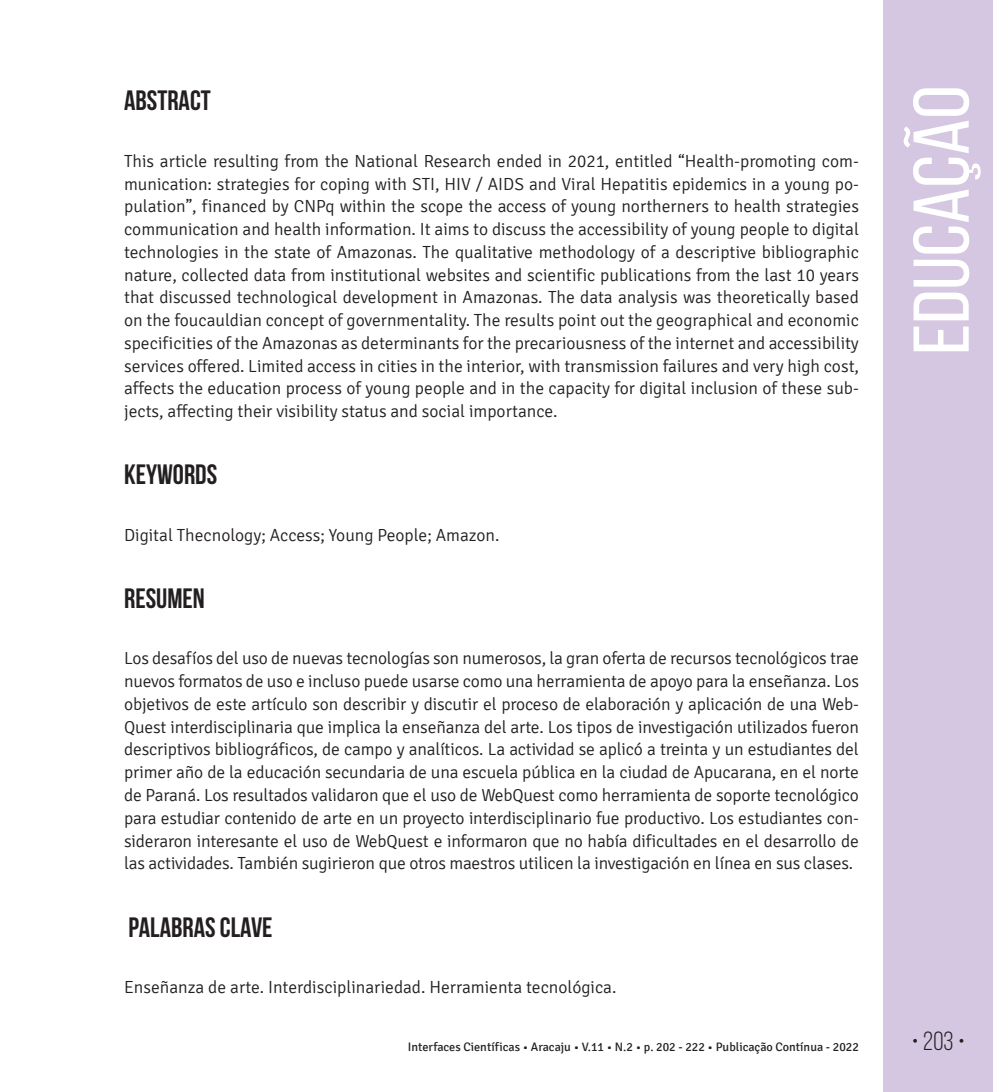
<style>
.page{position:relative;width:993px;height:1092px;background:#fff}
.page>*{position:absolute;margin:0;border:0;box-sizing:border-box;transform-origin:0 0}
.t1{font:78.75px "Bebas Neue";color:#fff;scale:1.09 1}
.t2{font:700 28px "Bebas Neue";color:#231f20}
.t3{font:26.25px "Bebas Neue";color:#231f20}
.t4{font:300 17.5px/22.8px "Signika";color:#231f20;text-align:justify}
.t5{font:12.25px "Signika";color:#231f20}
</style>
<div class="page">
<div style="left:883px;top:0;width:109px;height:1091px;background:#d5c6e1"></div>
<h2 class="t2" style="left:124px;top:85px;width:88px">ABSTRACT</h2>
<p class="t4" style="left:124px;top:150px;width:736px">This article resulting from the National Research ended in 2021, entitled “Health-promoting com&shy;munication: strategies for coping with STI, HIV / AIDS and Viral Hepatitis epidemics in a young po&shy;pulation”, financed by CNPq within the scope the access of young northerners to health strategies communication and health information. It aims to discuss the accessibility of young people to digital technologies in the state of Amazonas. The qualitative methodology of a descriptive bibliographic nature, collected data from institutional websites and scientific publications from the last 10 years that discussed technological development in Amazonas. The data analysis was theoretically based on the foucauldian concept of governmentality. The results point out the geographical and economic specificities of the Amazonas as determinants for the precariousness of the internet and accessibility services offered. Limited access in cities in the interior, with transmission failures and very high cost, affects the education process of young people and in the capacity for digital inclusion of these sub&shy;jects, affecting their visibility status and social importance.</p>
<h2 class="t2" style="left:124px;top:459px;width:94px">KEYWORDS</h2>
<p class="t4" style="left:124px;top:524px;width:376px">Digital Thecnology; Access; Young People; Amazon.</p>
<h2 class="t2" style="left:124px;top:583px;width:82px">RESUMEN</h2>
<p class="t4" style="left:124px;top:647px;width:736px">Los desafíos del uso de nuevas tecnologías son numerosos, la gran oferta de recursos tecnológicos trae nuevos formatos de uso e incluso puede usarse como una herramienta de apoyo para la enseñanza. Los objetivos de este artículo son describir y discutir el proceso de elaboración y aplicación de una Web-Quest interdisciplinaria que implica la enseñanza del arte. Los tipos de investigación utilizados fueron descriptivos bibliográficos, de campo y analíticos. La actividad se aplicó a treinta y un estudiantes del primer año de la educación secundaria de una escuela pública en la ciudad de Apucarana, en el norte de Paraná. Los resultados validaron que el uso de WebQuest como herramienta de soporte tecnológico para estudiar contenido de arte en un proyecto interdisciplinario fue productivo. Los estudiantes con&shy;sideraron interesante el uso de WebQuest e informaron que no había dificultades en el desarrollo de las actividades. También sugirieron que otros maestros utilicen la investigación en línea en sus clases.</p>
<h2 class="t2" style="left:128px;top:911px;width:146px">PALABRAS CLAVE</h2>
<p class="t4" style="left:124px;top:975px;width:493px">Enseñanza de arte. Interdisciplinariedad. Herramienta tecnológica.</p>
<h1 class="t1" style="left:898px;top:355px;width:248px;rotate:-90deg">EDUCAÇÃO</h1>
<p class="t5" style="left:408px;top:1040px;width:452px">Interfaces Científicas • Aracaju • V.11 • N.2 • p. 202 - 222 • Publicação Contínua - 2022</p>
<h3 class="t3" style="left:911px;top:1026px;width:55px">• 203 •</h3>
</div>
